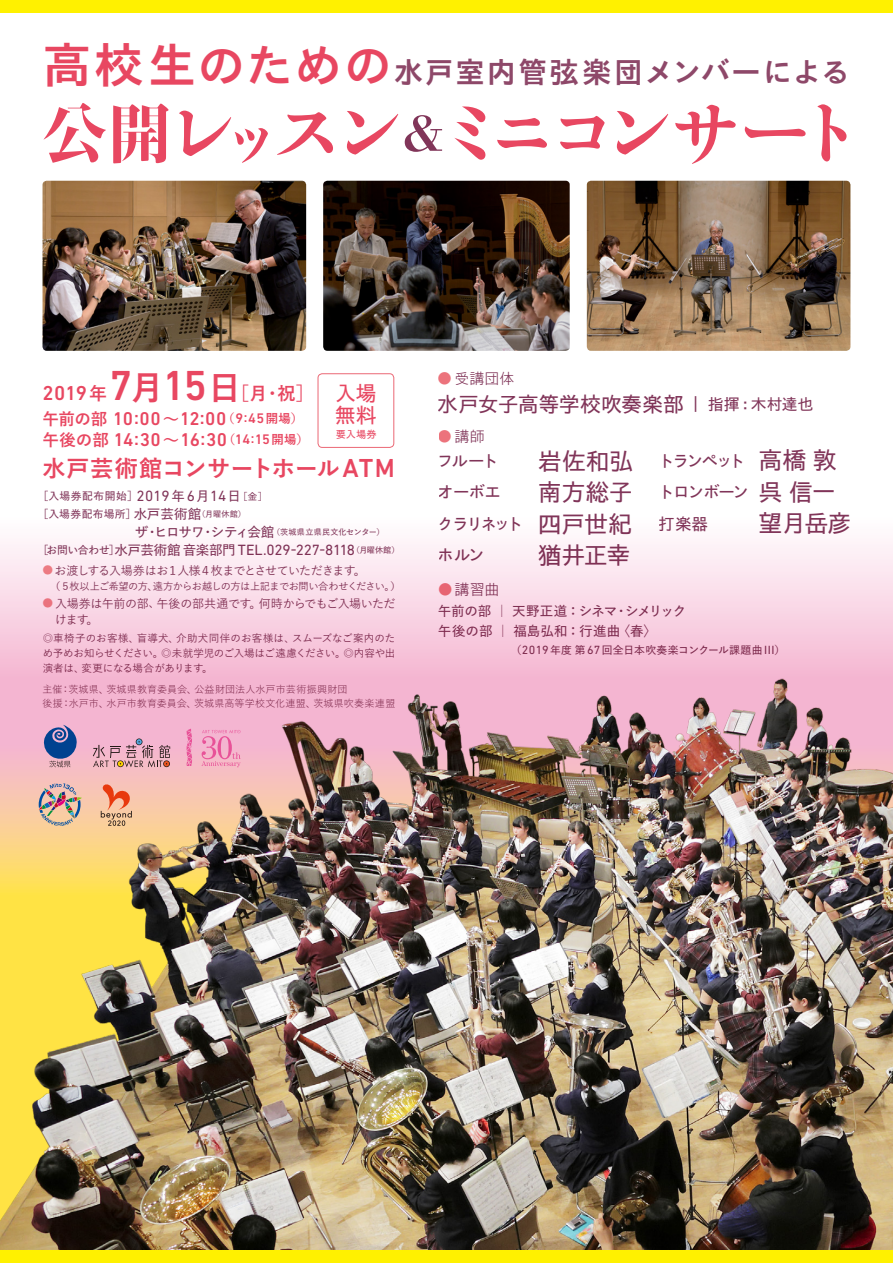
<style>
.page{position:relative;width:893px;height:1263px;background:#fff}
.page>*{position:absolute;margin:0;border:0;box-sizing:border-box;transform-origin:0 0}
.t1{font:700 expanded 81px "Shuuei 3 Std";letter-spacing:-.29em;color:#e84761}
.t2{font:52.65px "Bodoni";color:#813559}
.t3{font:500 42.75px "DIN Next LT Pro";color:#e84761}
.t4{font:33.75px "Yu Gothic Std B";color:#e84761}
.t5{font:29.25px "TB Gothic B";letter-spacing:.06em;color:#8e4869}
.t6{font:24px "TB Gothic M";letter-spacing:-.02em;color:#813559}
.t7{font:23.25px "Yu Gothic Std B";letter-spacing:-.01em;color:#e84761}
.t8{font:21px "TB Gothic M";letter-spacing:-.03em;color:#813559}
.t9{font:21px/22.5px "TB Gothic M";color:#e84761}
.t10{font:500 20.55px "DIN Next LT Pro";color:#e84761}
.t11{font:500 18.75px "DIN Next LT Pro";color:#e84761}
.t12{font:18px "Yu Gothic Std B";color:#e84761}
.t13{font:16.5px "TB Gothic M";letter-spacing:-.125em;color:#813559}
.t14{font:16.5px "Yu Gothic Std B";letter-spacing:-.005em;color:#e84761}
.t15{font:15.75px "TB Gothic M";color:#813559}
.t16{font:15.15px "DIN Next LT Pro";letter-spacing:-.015em;color:#813559}
.t17{font:15px "TB Gothic SL";letter-spacing:.005em;color:#813559}
.t18{font:500 14.1px "DIN Next LT Pro";color:#e84761}
.t19{font:13.5px/19.5px "Yu Gothic Std D";letter-spacing:-.015em;color:#813559}
.t20{font:13.5px "Yu Gothic Std D";letter-spacing:.015em;color:#813559}
.t21{font:12.3px "Yu Gothic Std B";color:#e84761}
.t22{font:12.15px "DIN Next LT Pro";letter-spacing:.01em;color:#813559}
.t23{font:12px/16.5px "Yu Gothic Std M";letter-spacing:-.05em;color:#813559}
.t24{font:12px "Yu Gothic Std M";letter-spacing:-.075em;color:#813559}
.t25{font:12px "Yu Gothic Std M";letter-spacing:-.02em;color:#813559}
.t26{font:10.8px "Yu Gothic Std D";letter-spacing:.02em;color:#813559}
.t27{font:10.8px "Yu Gothic Std D";letter-spacing:.045em;color:#813559}
.t28{font:10.5px "Yu Gothic Std M";letter-spacing:-.03em;color:#813559}
.t29{font:10.5px "Yu Gothic Std M";letter-spacing:-.01em;color:#813559}
.t30{font:10.5px "Yu Gothic Std M";letter-spacing:.03em;color:#813559}
.t31{font:10.5px "Yu Gothic Std M";letter-spacing:.035em;color:#813559}
.t32{font:10.2px "Yu Gothic Std M";letter-spacing:-.05em;color:#813559}
.t33{font:10.2px "TB Gothic M";color:#e84761}
.t34{font:10.05px "Yu Gothic Std R";letter-spacing:.01em;color:#813559}
.t35{font:9.45px "Yu Gothic Std M";color:#813559}
.t36{font:9.45px "Yu Gothic Std D";color:#813559}
.t37{font:8.1px "Yu Gothic Std D";letter-spacing:.015em;color:#813559}
.s1{font-size:48.3px;color:#e84761}
.s2{font-size:46.8px;color:#e84761}
.s3{font-family:"Kocho Std";font-weight:800;font-stretch:normal;font-size:64.8px}
.s4{font-family:"DIN Next LT Pro";font-weight:500;font-size:42.75px}
.s5{font-family:"DIN Next LT Pro";font-weight:500;font-size:26.55px}
.s6{font-size:10.8px;color:#ef878b}
.s7{font-size:10.8px}
.s8{color:#ec737c}
.s9{font-family:"DIN Next LT Pro";font-size:12.15px}
</style>
<div class="page">
<svg style="left:0;top:180px;width:893px;height:465px"></svg>
<img style="left:0;top:645px;width:893px;height:605px">
<img style="left:587px;top:181px;width:263px;height:170px">
<img style="left:323px;top:181px;width:247px;height:170px">
<img style="left:43px;top:181px;width:263px;height:170px">
<svg style="left:186px;top:729px;width:55px;height:38px;background:#f1a0c1"></svg>
<svg style="left:101px;top:783px;width:31px;height:43px"></svg>
<svg style="left:39px;top:783px;width:43px;height:43px;background:#c2a89e"></svg>
<svg style="left:93px;top:739px;width:77px;height:28px;background:#ce9ba9"></svg>
<svg style="left:43px;top:725px;width:35px;height:42px"></svg>
<div style="left:318px;top:374px;width:76px;height:73px;background:#fff;border-radius:4px"></div>
<div style="left:318px;top:373px;width:76px;height:75px;border:1px solid #eb6875;border-radius:4px"></div>
<div style="left:0;top:0;width:893px;height:13px;background:#fff100"></div>
<div style="left:0;top:1250px;width:893px;height:13px;background:#fff100"></div>
<h3 class="t5" style="left:43px;top:54px;width:809px"><span class="s1">高校生</span><span class="s2">のための</span>水戸室内管弦楽団メンバーによる</h3>
<h1 class="t1" style="left:42px;top:76px;width:829px"><span class="s3">公開</span>レッスンミニコンサート</h1>
<h2 class="t2" style="left:401px;top:101px;width:45px">&amp;</h2>
<h3 class="t4" style="left:109px;top:362px;width:57px">月<span class="s4">7</span></h3>
<h3 class="t3" style="left:162px;top:361px;width:46px">15</h3>
<h3 class="t4" style="left:208px;top:362px;width:35px">日</h3>
<h3 class="t9" style="left:335px;top:382px;width:44px">入場無料</h3>
<p class="t33" style="left:336px;top:429px;width:43px">要入場券</p>
<h3 class="t12" style="left:231px;top:379px;width:38px">［月</h3>
<h3 class="t12" style="left:278px;top:379px;width:38px">祝[</h3>
<h3 class="t12" style="left:89px;top:379px;width:19px">年</h3>
<h3 class="t10" style="left:43px;top:381px;width:46px">2019</h3>
<h3 class="t12" style="left:263px;top:379px;width:19px">・</h3>
<h3 class="t14" style="left:43px;top:406px;width:66px">午前の部</h3>
<h3 class="t11" style="left:113px;top:408px;width:49px">10:00</h3>
<h3 class="t11" style="left:180px;top:408px;width:48px">12:00</h3>
<p class="t21" style="left:222px;top:409px;width:14px">（</p>
<p class="t21" style="left:266px;top:409px;width:39px">開場(</p>
<h3 class="t18" style="left:235px;top:410px;width:30px">9:45</h3>
<h3 class="t14" style="left:163px;top:406px;width:18px">～</h3>
<h3 class="t14" style="left:43px;top:427px;width:68px">午後の部</h3>
<h3 class="t7" style="left:43px;top:451px;width:354px">水戸芸術館コンサートホール<span class="s5">ATM</span></h3>
<h3 class="t11" style="left:113px;top:429px;width:49px">14:30</h3>
<h3 class="t11" style="left:180px;top:429px;width:49px">16:30</h3>
<p class="t21" style="left:223px;top:430px;width:14px">（</p>
<p class="t21" style="left:272px;top:430px;width:39px">開場(</p>
<h3 class="t18" style="left:235px;top:431px;width:37px">14:15</h3>
<h3 class="t14" style="left:163px;top:427px;width:18px">～</h3>
<h3 class="t19" style="left:171px;top:486px;width:15px">年</h3>
<h3 class="t19" style="left:196px;top:486px;width:15px">月</h3>
<h3 class="t19" style="left:227px;top:486px;width:15px">日</h3>
<p class="t27" style="left:37px;top:488px;width:102px">［入場券配布開始］</p>
<h3 class="t16" style="left:136px;top:487px;width:35px">2019</h3>
<h3 class="t16" style="left:187px;top:487px;width:10px">6</h3>
<h3 class="t16" style="left:210px;top:487px;width:18px">14</h3>
<p class="t36" style="left:238px;top:489px;width:31px">［金[</p>
<h3 class="t19" style="left:134px;top:504px;width:69px">水戸芸術館</h3>
<p class="t26" style="left:37px;top:506px;width:101px">［入場券配布場所］</p>
<p class="t37" style="left:197px;top:508px;width:50px">（月曜休館(</p>
<h3 class="t19" style="left:135px;top:522px;width:71px">ザヒロサワ</h3>
<h3 class="t19" style="left:211px;top:522px;width:65px">シティ会館</h3>
<p class="t37" style="left:272px;top:526px;width:114px">（茨城県立県民文化センター(</p>
<h3 class="t19" style="left:145px;top:522px;width:15px">・</h3>
<h3 class="t19" style="left:201px;top:522px;width:15px">・</h3>
<h3 class="t19" style="left:115px;top:540px;width:122px">水戸芸術館音楽部門</h3>
<p class="t26" style="left:37px;top:542px;width:84px">［お問い合わせ］</p>
<h3 class="t16" style="left:238px;top:541px;width:119px">TEL.029-227-8118</h3>
<p class="t37" style="left:352px;top:544px;width:49px">（月曜休館(</p>
<p class="t24" style="left:43px;top:561px;width:315px"><span class="s6">◉</span> お渡しする入場券はお１人様４枚までとさせていただきます</p>
<p class="t32" style="left:153px;top:579px;width:249px">遠方からお越しの方は上記までお問い合わせください (。</p>
<p class="t23" style="left:354px;top:561px;width:13px">。</p>
<p class="t32" style="left:50px;top:579px;width:109px">（５枚以上ご希望の方、</p>
<p class="t23" style="left:259px;top:594px;width:138px">何時からでもご入場いただ</p>
<p class="t23" style="left:87px;top:594px;width:74px;text-indent:-44px"><span class="s6">◉</span> 入場券は午前の部<span class="s7">、</span>。</p>
<p class="t25" style="left:156px;top:594px;width:97px">午後の部共通です</p>
<p class="t23" style="left:249px;top:594px;width:13px">。</p>
<p class="t23" style="left:43px;top:611px;width:48px">　けます</p>
<p class="t29" style="left:292px;top:630px;width:105px">スムーズなご案内のた</p>
<p class="t30" style="left:176px;top:630px;width:109px">介助犬同伴のお客様は</p>
<p class="t29" style="left:137px;top:630px;width:33px">盲導犬</p>
<p class="t31" style="left:43px;top:630px;width:88px">◎車椅子のお客様</p>
<p class="t28" style="left:43px;top:645px;width:354px">め予めお知らせください。◎未就学児のご入場はご遠慮ください。◎内容や出</p>
<p class="t28" style="left:82px;top:660px;width:132px">変更になる場合があります。</p>
<p class="t35" style="left:74px;top:661px;width:11px">、</p>
<p class="t35" style="left:129px;top:631px;width:11px">、</p>
<p class="t35" style="left:168px;top:631px;width:11px">、</p>
<p class="t35" style="left:284px;top:631px;width:11px">、</p>
<p class="t29" style="left:43px;top:660px;width:33px">演者は</p>
<p class="t34" style="left:107px;top:682px;width:92px">茨城県教育委員会、</p>
<p class="t34" style="left:42px;top:682px;width:21px">主催</p>
<p class="t34" style="left:69px;top:682px;width:42px">茨城県、</p>
<p class="t34" style="left:194px;top:682px;width:155px">公益財団法人水戸市芸術振興財団</p>
<p class="t34" style="left:61px;top:682px;width:12px">：</p>
<p class="t34" style="left:107px;top:696px;width:91px">水戸市教育委員会、</p>
<p class="t34" style="left:314px;top:696px;width:83px">茨城県吹奏楽連盟</p>
<p class="t34" style="left:194px;top:696px;width:123px">茨城県高等学校文化連盟、</p>
<p class="t34" style="left:42px;top:696px;width:22px">後援</p>
<p class="t34" style="left:69px;top:696px;width:42px">水戸市、</p>
<p class="t34" style="left:61px;top:696px;width:12px">：</p>
<h3 class="t17" style="left:438px;top:370px;width:78px"><span class="s8">●</span>受講団体</h3>
<h3 class="t8" style="left:438px;top:392px;width:248px">水戸女子高等学校吹奏楽部</h3>
<h3 class="t17" style="left:438px;top:428px;width:48px"><span class="s8">●</span>講師</h3>
<h3 class="t6" style="left:538px;top:447px;width:97px">岩佐和弘</h3>
<h3 class="t15" style="left:688px;top:395px;width:127px">｜指揮：木村達也</h3>
<h3 class="t6" style="left:759px;top:447px;width:80px">高橋敦</h3>
<h3 class="t13" style="left:659px;top:451px;width:88px">トランペット</h3>
<h3 class="t13" style="left:438px;top:451px;width:62px">フルート</h3>
<h3 class="t13" style="left:438px;top:483px;width:65px">オーボエ</h3>
<h3 class="t6" style="left:538px;top:479px;width:96px">南方総子</h3>
<h3 class="t13" style="left:659px;top:483px;width:92px">トロンボーン</h3>
<h3 class="t6" style="left:759px;top:478px;width:79px">呉信一</h3>
<h3 class="t13" style="left:438px;top:514px;width:87px">クラリネット</h3>
<h3 class="t6" style="left:538px;top:510px;width:96px">四戸世紀</h3>
<h3 class="t13" style="left:659px;top:514px;width:51px">打楽器</h3>
<h3 class="t6" style="left:759px;top:510px;width:94px">望月岳彦</h3>
<h3 class="t13" style="left:438px;top:546px;width:48px">ホルン</h3>
<h3 class="t6" style="left:538px;top:542px;width:94px">猶井正幸</h3>
<h3 class="t17" style="left:438px;top:581px;width:63px"><span class="s8">●</span>講習曲</h3>
<h3 class="t19" style="left:617px;top:601px;width:42px;text-indent:-179px">午前の部｜天野正道：シネマ<br>〈春〈</h3>
<h3 class="t19" style="left:625px;top:601px;width:62px">シメリック</h3>
<h3 class="t19" style="left:614px;top:601px;width:15px">・</h3>
<h3 class="t20" style="left:438px;top:621px;width:184px">午後の部｜福島弘和：行進曲</h3>
<p class="t26" style="left:602px;top:642px;width:185px">回全日本吹奏楽コンクール課題曲<span class="s9">III</span>(</p>
<p class="t26" style="left:550px;top:642px;width:37px">年度第</p>
<p class="t22" style="left:522px;top:643px;width:28px">2019</p>
<p class="t22" style="left:587px;top:643px;width:15px">67</p>
</div>
